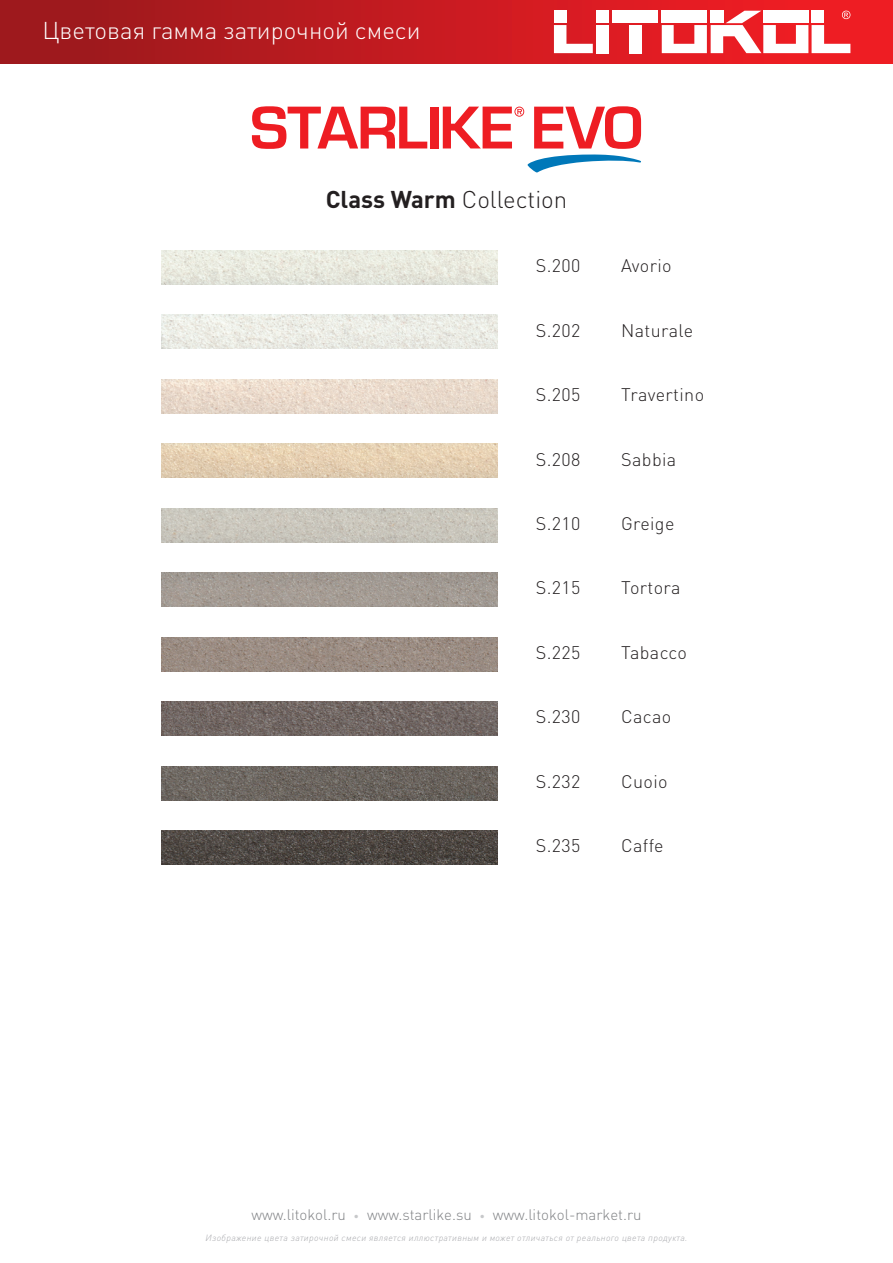
<style>
.page{position:relative;width:893px;height:1263px;background:#fff}
.page>*{position:absolute;margin:0;border:0;box-sizing:border-box;transform-origin:0 0}
.t1{font:300 24px "DIN Pro";color:#fff}
.t2{font:300 24px "DIN Pro";color:#231f20}
.t3{font:300 18px "DIN Pro";letter-spacing:.02em;color:#231f20}
.t4{font:300 15px "DIN Pro";color:#808285}
.t5{font:italic 300 9px "DIN Pro";letter-spacing:.04em;color:#a8a9ad}
.s1{font-weight:700}
.s2{font-size:10.5px;color:#c7c8ca}
</style>
<div class="page">
<svg style="left:0;top:0;width:893px;height:64px;background:#c11c21"></svg>
<div style="left:597px;top:25px;width:12px;height:28px;background:#fff"></div>
<div style="left:597px;top:11px;width:12px;height:12px;background:#fff"></div>
<div style="left:613px;top:11px;width:45px;height:12px;background:#fff"></div>
<div style="left:629px;top:25px;width:13px;height:28px;background:#fff"></div>
<div style="left:554px;top:11px;width:12px;height:12px;background:#fff"></div>
<svg style="left:554px;top:25px;width:39px;height:28px"></svg>
<svg style="left:662px;top:11px;width:188px;height:42px"></svg>
<svg style="left:252px;top:106px;width:175px;height:43px"></svg>
<div style="left:430px;top:107px;width:8px;height:41px;background:#ee1d23"></div>
<svg style="left:443px;top:106px;width:199px;height:67px"></svg>
<img style="left:162px;top:250px;width:335px;height:34px">
<img style="left:162px;top:637px;width:335px;height:34px">
<img style="left:162px;top:315px;width:335px;height:34px">
<img style="left:162px;top:379px;width:335px;height:34px">
<img style="left:162px;top:444px;width:335px;height:34px">
<img style="left:162px;top:508px;width:335px;height:34px">
<img style="left:162px;top:573px;width:335px;height:34px">
<img style="left:162px;top:702px;width:335px;height:34px">
<img style="left:162px;top:766px;width:335px;height:34px">
<img style="left:162px;top:831px;width:335px;height:34px">
<h1 class="t1" style="left:43px;top:14px;width:379px">Цветовая гамма затирочной смеси</h1>
<h1 class="t2" style="left:326px;top:183px;width:243px"><span class="s1">Class Warm</span> Collection</h1>
<p class="t3" style="left:536px;top:253px;width:46px">S.200</p>
<p class="t3" style="left:621px;top:253px;width:52px">Avorio</p>
<p class="t3" style="left:536px;top:318px;width:46px">S.202</p>
<p class="t3" style="left:621px;top:318px;width:73px">Naturale</p>
<p class="t3" style="left:536px;top:382px;width:46px">S.205</p>
<p class="t3" style="left:621px;top:382px;width:84px">Travertino</p>
<p class="t3" style="left:536px;top:447px;width:46px">S.208</p>
<p class="t3" style="left:621px;top:447px;width:57px">Sabbia</p>
<p class="t3" style="left:536px;top:511px;width:46px">S.210</p>
<p class="t3" style="left:621px;top:511px;width:55px">Greige</p>
<p class="t3" style="left:536px;top:576px;width:46px">S.215</p>
<p class="t3" style="left:621px;top:576px;width:61px">Tortora</p>
<p class="t3" style="left:536px;top:640px;width:46px">S.225</p>
<p class="t3" style="left:621px;top:640px;width:67px">Tabacco</p>
<p class="t3" style="left:536px;top:704px;width:46px">S.230</p>
<p class="t3" style="left:621px;top:704px;width:52px">Cacao</p>
<p class="t3" style="left:536px;top:769px;width:46px">S.232</p>
<p class="t3" style="left:621px;top:769px;width:48px">Cuoio</p>
<p class="t3" style="left:536px;top:833px;width:46px">S.235</p>
<p class="t3" style="left:621px;top:833px;width:44px">Caffe</p>
<p class="t4" style="left:251px;top:1205px;width:392px">www.litokol.ru <span class="s2">•</span> www.starlike.su <span class="s2">•</span> www.litokol-market.ru</p>
<p class="t5" style="left:205px;top:1231px;width:484px">Изображение цвета затирочной смеси является иллюстративным и может отличаться от реального цвета продукта.</p>
</div>
